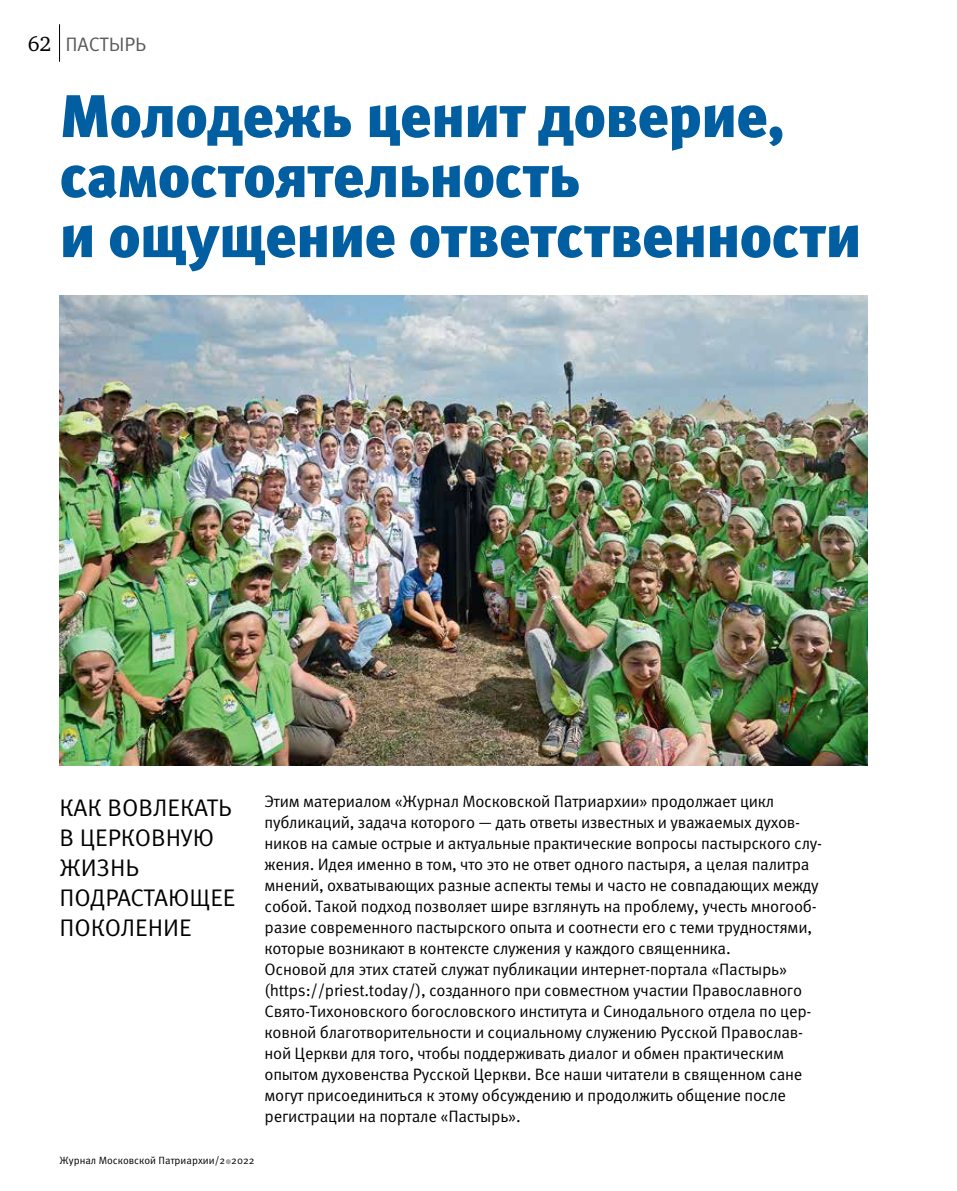
<style>
.page{position:relative;width:957px;height:1191px;background:#fff}
.page>*{position:absolute;margin:0;border:0;box-sizing:border-box;transform-origin:0 0}
.t1{font:900 60px/60px "Meta Pro";letter-spacing:-.02em;color:#005ea1}
.t2{font:24px/30px "Meta Pro";color:#000}
.t3{font:19.5px "Meta Pro";letter-spacing:-.005em;color:#58595b}
.t4{font:16.5px/21px "Meta Pro";letter-spacing:-.015em;color:#000}
.t5{font:10.5px "Meta Pro";color:#000}
.s1{font-family:"Charter ITC";font-size:21px;color:#000}
</style>
<div class="page">
<hr style="left:59px;top:24px;width:1px;height:38px;background:#000">
<svg style="left:226px;top:1159px;width:5px;height:5px"></svg>
<img style="left:59px;top:295px;width:809px;height:470px">
<p class="t3" style="left:28px;top:32px;width:120px"><span class="s1">62</span> ПАСТЫРЬ</p>
<h1 class="t1" style="left:59px;top:88px;width:804px">Молодежь ценит доверие, самостоятельность<br>и ощущение ответственности</h1>
<h2 class="t2" style="left:60px;top:793px;width:177px">КАК ВОВЛЕКАТЬ<br>В ЦЕРКОВНУЮ<br>ЖИЗНЬ<br>ПОДРАСТАЮЩЕЕ<br>ПОКОЛЕНИЕ</h2>
<p class="t4" style="left:264px;top:791px;width:559px">Этим материалом «Журнал Московской Патриархии» продолжает цикл публикаций, задача которого — дать ответы известных и уважаемых духов&shy;ников на самые острые и актуальные практические вопросы пастырского слу&shy;жения. Идея именно в том, что это не ответ одного пастыря, а целая палитра мнений, охватывающих разные аспекты темы и часто не совпадающих между собой. Такой подход позволяет шире взглянуть на проблему, учесть многооб&shy;разие современного пастырского опыта и соотнести его с теми трудностями, которые возникают в контексте служения у каждого священника.<br>Основой для этих статей служат публикации интернет-портала «Пастырь» (https://priest.today/), созданного при совместном участии Православного Свято-Тихоновского богословского института и Синодального отдела по цер&shy;ковной благотворительности и социальному служению Русской Православ&shy;ной Церкви для того, чтобы поддерживать диалог и обмен практическим опытом духовенства Русской Церкви. Все наши читатели в священном сане могут присоединиться к этому обсуждению и продолжить общение после регистрации на портале «Пастырь».</p>
<p class="t5" style="left:60px;top:1153px;width:197px">Журнал Московской Патриархии/2 2022</p>
</div>
